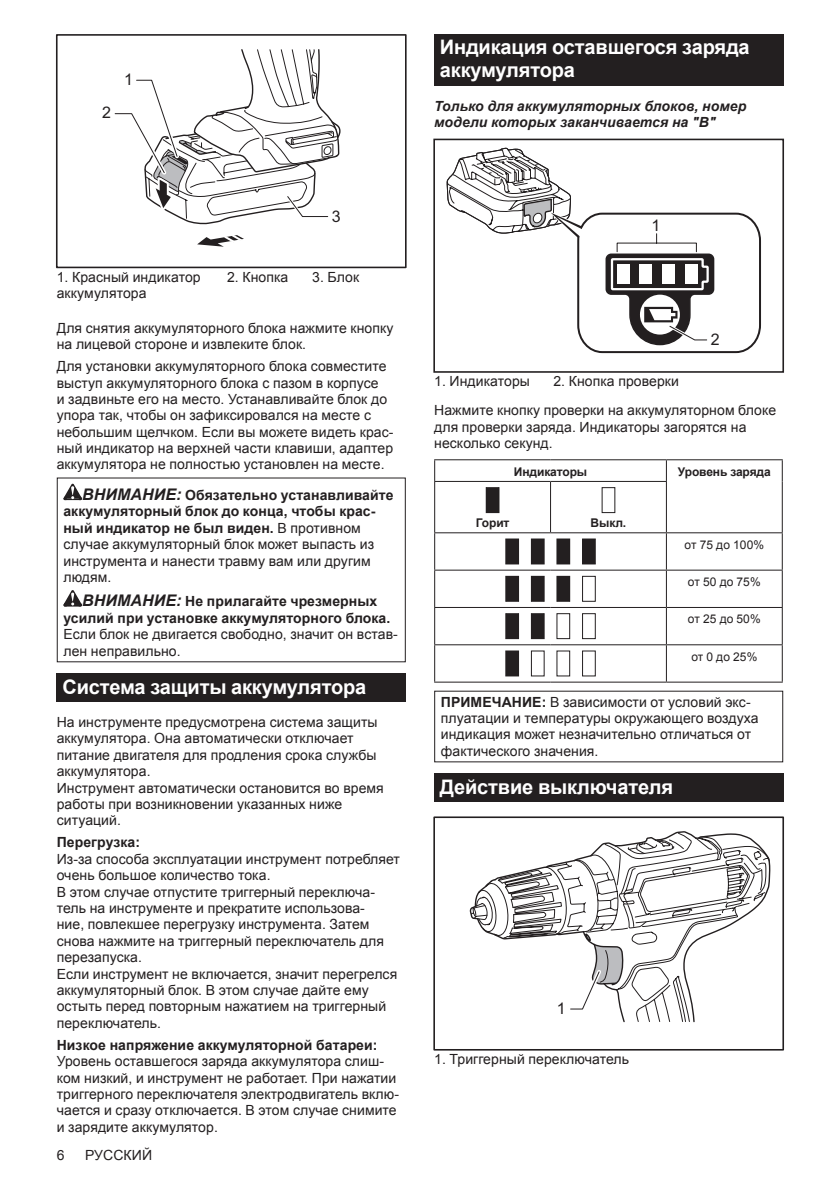
<style>
.page{position:relative;width:840px;height:1191px;background:#fff}
.page>*{position:absolute;margin:0;border:0;box-sizing:border-box;transform-origin:0 0}
.t1{font:700 20px/23.4px "Arial";letter-spacing:-.01em;color:#fff}
.t2{font:16px "Arial";color:#231f20}
.t3{font:14px/16.4px "Arial";letter-spacing:.005em;color:#231f20}
.t4{font:700 14px/16.4px "Arial";letter-spacing:.005em;color:#231f20;text-align:center}
.t5{font:italic 700 14px/16.4px "Arial";letter-spacing:.005em;color:#231f20}
.t6{font:12px "Arial";letter-spacing:.005em;color:#231f20}
.t7{font:700 12px "Arial";letter-spacing:-.01em;color:#231f20}
.s1{font-weight:700;font-style:italic;font-size:16px}
.s2{font-weight:700}
.s3{font-style:italic;font-size:16px}
</style>
<div class="page">
<div style="left:56px;top:34px;width:350px;height:234px;border:2px solid #231f20"></div>
<svg style="left:114px;top:49px;width:227px;height:198px"></svg>
<svg style="left:63px;top:484px;width:19px;height:16px"></svg>
<svg style="left:63px;top:590px;width:19px;height:16px"></svg>
<div style="left:57px;top:673px;width:348px;height:29px;background:#231f20"></div>
<div style="left:434px;top:34px;width:348px;height:52px;background:#231f20"></div>
<svg style="left:446px;top:147px;width:315px;height:207px"></svg>
<div style="left:434px;top:349px;width:68px;height:23px;background:#fff"></div>
<div style="left:433px;top:139px;width:350px;height:234px;border:2px solid #231f20"></div>
<hr style="left:434px;top:459px;width:116px;height:1px;background:#231f20">
<svg style="left:434px;top:460px;width:1px;height:21px"></svg>
<hr style="left:550px;top:459px;width:116px;height:1px;background:#231f20">
<hr style="left:666px;top:459px;width:116px;height:1px;background:#231f20">
<svg style="left:665px;top:460px;width:1px;height:21px"></svg>
<svg style="left:781px;top:460px;width:1px;height:21px"></svg>
<hr style="left:434px;top:481px;width:116px;height:1px;background:#231f20">
<hr style="left:434px;top:482px;width:1px;height:50px;background:#231f20">
<hr style="left:550px;top:481px;width:116px;height:1px;background:#231f20">
<hr style="left:549px;top:482px;width:1px;height:50px;background:#231f20">
<hr style="left:665px;top:482px;width:1px;height:50px;background:#231f20">
<hr style="left:781px;top:481px;width:1px;height:51px;background:#231f20">
<hr style="left:434px;top:532px;width:116px;height:1px;background:#231f20">
<hr style="left:434px;top:533px;width:1px;height:36px;background:#231f20">
<hr style="left:550px;top:532px;width:116px;height:1px;background:#231f20">
<hr style="left:666px;top:532px;width:116px;height:1px;background:#231f20">
<hr style="left:665px;top:533px;width:1px;height:36px;background:#231f20">
<hr style="left:781px;top:533px;width:1px;height:36px;background:#231f20">
<hr style="left:434px;top:569px;width:116px;height:1px;background:#231f20">
<hr style="left:434px;top:570px;width:1px;height:37px;background:#231f20">
<hr style="left:550px;top:569px;width:116px;height:1px;background:#231f20">
<hr style="left:666px;top:569px;width:116px;height:1px;background:#231f20">
<hr style="left:665px;top:570px;width:1px;height:37px;background:#231f20">
<hr style="left:781px;top:570px;width:1px;height:37px;background:#231f20">
<hr style="left:434px;top:607px;width:116px;height:1px;background:#231f20">
<hr style="left:434px;top:608px;width:1px;height:36px;background:#231f20">
<hr style="left:550px;top:607px;width:116px;height:1px;background:#231f20">
<hr style="left:666px;top:607px;width:116px;height:1px;background:#231f20">
<hr style="left:665px;top:608px;width:1px;height:36px;background:#231f20">
<hr style="left:781px;top:608px;width:1px;height:36px;background:#231f20">
<hr style="left:434px;top:644px;width:116px;height:1px;background:#231f20">
<hr style="left:434px;top:645px;width:1px;height:36px;background:#231f20">
<hr style="left:550px;top:644px;width:116px;height:1px;background:#231f20">
<hr style="left:666px;top:644px;width:116px;height:1px;background:#231f20">
<hr style="left:665px;top:645px;width:1px;height:36px;background:#231f20">
<hr style="left:781px;top:645px;width:1px;height:36px;background:#231f20">
<hr style="left:434px;top:681px;width:116px;height:1px;background:#231f20">
<hr style="left:550px;top:681px;width:116px;height:1px;background:#231f20">
<hr style="left:666px;top:681px;width:116px;height:1px;background:#231f20">
<div style="left:486px;top:487px;width:12px;height:25px;background:#231f20"></div>
<div style="left:485px;top:487px;width:14px;height:26px;border:1px solid #231f20"></div>
<div style="left:601px;top:487px;width:14px;height:26px;border:1px solid #231f20"></div>
<div style="left:505px;top:539px;width:13px;height:25px;background:#231f20"></div>
<div style="left:505px;top:538px;width:13px;height:26px;border:1px solid #231f20"></div>
<div style="left:531px;top:539px;width:13px;height:25px;background:#231f20"></div>
<div style="left:530px;top:538px;width:14px;height:26px;border:1px solid #231f20"></div>
<div style="left:556px;top:539px;width:13px;height:25px;background:#231f20"></div>
<div style="left:556px;top:538px;width:14px;height:26px;border:1px solid #231f20"></div>
<div style="left:582px;top:539px;width:13px;height:25px;background:#231f20"></div>
<div style="left:505px;top:576px;width:13px;height:25px;background:#231f20"></div>
<div style="left:505px;top:576px;width:13px;height:26px;border:1px solid #231f20"></div>
<div style="left:531px;top:576px;width:13px;height:25px;background:#231f20"></div>
<div style="left:530px;top:576px;width:14px;height:26px;border:1px solid #231f20"></div>
<svg style="left:556px;top:576px;width:39px;height:26px"></svg>
<div style="left:505px;top:613px;width:13px;height:25px;background:#231f20"></div>
<div style="left:505px;top:613px;width:13px;height:26px;border:1px solid #231f20"></div>
<svg style="left:530px;top:613px;width:65px;height:26px"></svg>
<svg style="left:505px;top:650px;width:90px;height:26px"></svg>
<div style="left:434px;top:773px;width:348px;height:29px;background:#231f20"></div>
<div style="left:433px;top:816px;width:350px;height:234px;border:2px solid #231f20"></div>
<svg style="left:469px;top:831px;width:301px;height:192px"></svg>
<p class="t2" style="left:102px;top:103px;width:10px">2</p>
<p class="t2" style="left:124px;top:70px;width:10px">1</p>
<p class="t2" style="left:331px;top:207px;width:10px">3</p>
<p class="t3" style="left:57px;top:269px;width:145px">1. Красный индикатор</p>
<p class="t3" style="left:227px;top:269px;width:63px">2. Кнопка</p>
<p class="t3" style="left:312px;top:269px;width:48px">3. Блок</p>
<p class="t3" style="left:57px;top:285px;width:91px">аккумулятора</p>
<p class="t3" style="left:57px;top:320px;width:338px">Для снятия аккумуляторного блока нажмите кнопку на лицевой стороне и извлеките блок.</p>
<p class="t3" style="left:57px;top:358px;width:338px">Для установки аккумуляторного блока совместите выступ аккумуляторного блока с пазом в корпусе<br>и задвиньте его на место. Устанавливайте блок до упора так, чтобы он зафиксировался на месте с небольшим щелчком. Если вы можете видеть крас&shy;ный индикатор на верхней части клавиши, адаптер аккумулятора не полностью установлен на месте.</p>
<p class="t3" style="left:63px;top:487px;width:331px;text-indent:19px"><span class="s1">ВНИМАНИЕ:</span> <span class="s2">Обязательно устанавливайте аккумуляторный блок до конца, чтобы крас&shy;ный индикатор не был виден.</span> В противном случае аккумуляторный блок может выпасть из инструмента и нанести травму вам или другим людям.</p>
<p class="t4" style="left:63px;top:594px;width:328px"><span class="s3">ВНИМАНИЕ:</span> Не прилагайте чрезмерных усилий при установке аккумуляторного блока.</p>
<p class="t3" style="left:63px;top:626px;width:336px">Если блок не двигается свободно, значит он встав&shy;лен неправильно.</p>
<h1 class="t1" style="left:62px;top:675px;width:305px">Система защиты аккумулятора</h1>
<p class="t3" style="left:57px;top:714px;width:328px">На инструменте предусмотрена система защиты аккумулятора. Она автоматически отключает питание двигателя для продления срока службы аккумулятора.<br>Инструмент автоматически остановится во время работы при возникновении указанных ниже ситуаций.</p>
<p class="t4" style="left:57px;top:834px;width:85px">Перегрузка:</p>
<p class="t3" style="left:57px;top:851px;width:344px">Из-за способа эксплуатации инструмент потребляет очень большое количество тока.<br>В этом случае отпустите триггерный переключа&shy;тель на инструменте и прекратите использова-<br>ние, повлекшее перегрузку инструмента. Затем снова нажмите на триггерный переключатель для перезапуска.<br>Если инструмент не включается, значит перегрелся аккумуляторный блок. В этом случае дайте ему остыть перед повторным нажатием на триггерный переключатель.</p>
<p class="t4" style="left:57px;top:1037px;width:322px">Низкое напряжение аккумуляторной батареи:</p>
<p class="t3" style="left:57px;top:1053px;width:344px">Уровень оставшегося заряда аккумулятора слиш&shy;ком низкий, и инструмент не работает. При нажатии триггерного переключателя электродвигатель вклю&shy;чается и сразу отключается. В этом случае снимите и зарядите аккумулятор.</p>
<p class="t3" style="left:57px;top:1147px;width:9px">6</p>
<p class="t3" style="left:85px;top:1147px;width:68px">РУССКИЙ</p>
<h1 class="t1" style="left:439px;top:36px;width:311px">Индикация оставшегося заряда аккумулятора</h1>
<p class="t5" style="left:434px;top:98px;width:313px">Только для аккумуляторных блоков, номер модели которых заканчивается на "B"</p>
<p class="t2" style="left:651px;top:216px;width:10px">1</p>
<p class="t2" style="left:710px;top:330px;width:10px">2</p>
<p class="t3" style="left:434px;top:367px;width:343px;line-height:28.8px;text-indent:119px">2. Кнопка проверки<br>Нажмите кнопку проверки на аккумуляторном блоке</p>
<p class="t3" style="left:434px;top:418px;width:313px">для проверки заряда. Индикаторы загорятся на несколько секунд.</p>
<p class="t7" style="left:513px;top:463px;width:75px">Индикаторы</p>
<p class="t7" style="left:677px;top:463px;width:94px">Уровень заряда</p>
<p class="t3" style="left:434px;top:373px;width:97px">1. Индикаторы</p>
<p class="t7" style="left:475px;top:515px;width:35px">Горит</p>
<p class="t7" style="left:590px;top:515px;width:37px">Выкл.</p>
<p class="t6" style="left:684px;top:537px;width:81px">от 75 до 100%</p>
<p class="t6" style="left:687px;top:574px;width:74px">от 50 до 75%</p>
<p class="t6" style="left:687px;top:611px;width:74px">от 25 до 50%</p>
<p class="t6" style="left:691px;top:648px;width:67px">от 0 до 25%</p>
<p class="t3" style="left:440px;top:693px;width:319px"><span class="s2">ПРИМЕЧАНИЕ:</span> В зависимости от условий экс&shy;плуатации и температуры окружающего воздуха индикация может незначительно отличаться от фактического значения.</p>
<h1 class="t1" style="left:439px;top:775px;width:235px">Действие выключателя</h1>
<p class="t2" style="left:556px;top:998px;width:10px">1</p>
<p class="t3" style="left:434px;top:1051px;width:196px">1. Триггерный переключатель</p>
</div>
